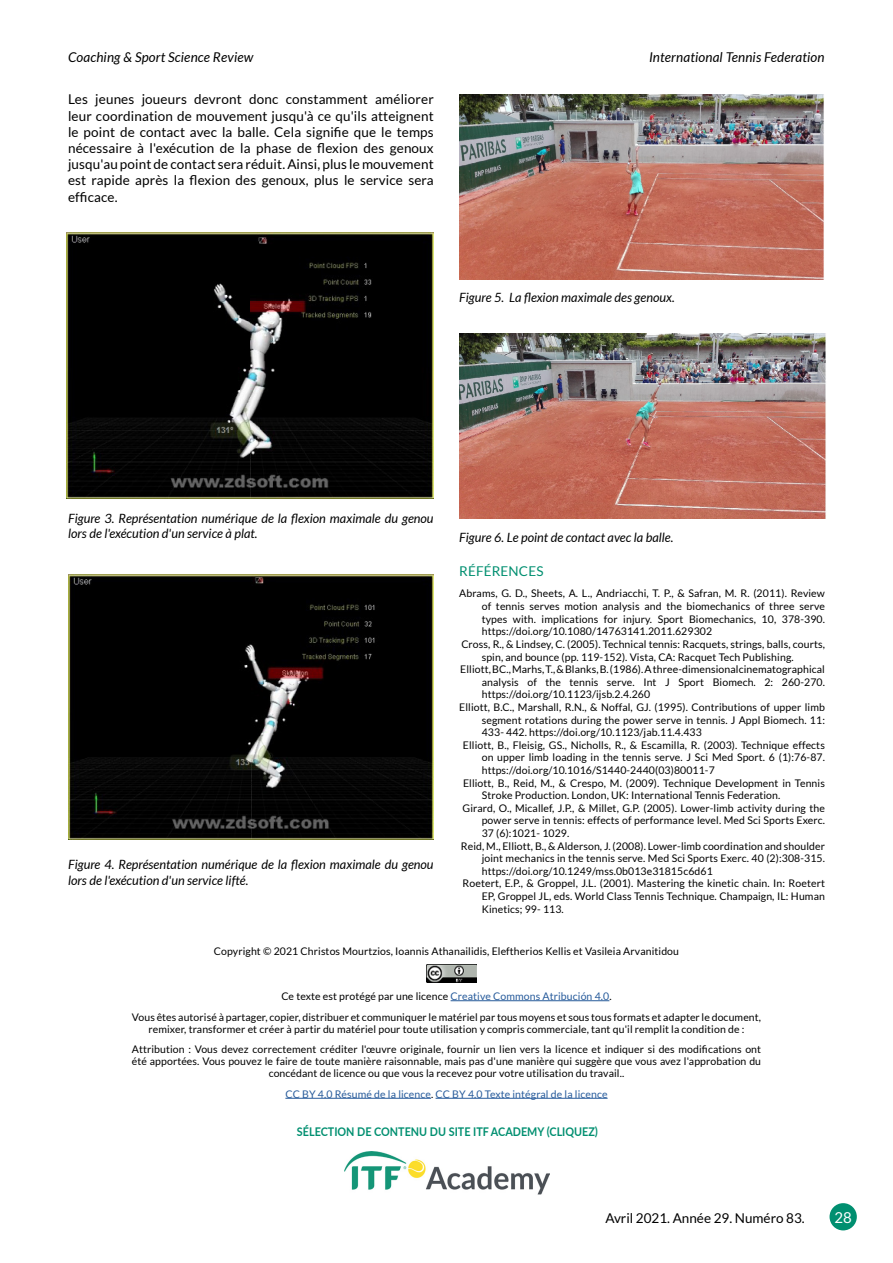
<style>
.page{position:relative;width:893px;height:1263px;background:#fff}
.page>*{position:absolute;margin:0;border:0;box-sizing:border-box;transform-origin:0 0}
.t1{font:15px "Lato";color:#fff}
.t2{font:13.5px/16.2px "Lato";letter-spacing:.01em;color:#000;text-align:justify}
.t3{font:italic 13.5px "Lato";letter-spacing:.01em;color:#000}
.t4{font:13.5px "Lato";letter-spacing:.01em;color:#008f70}
.t5{font:italic 12.75px/15.3px "Lato";color:#000}
.t6{font:700 12px "Lato";color:#008f70;scale:.9 1}
.t7{font:10.5px/20.5px "Lato";letter-spacing:.01em;color:#000;text-align:center}
.t8{font:10.5px "Lato";letter-spacing:.01em;color:#275b9b}
.s1{color:#275b9b}
.s2{color:#000}
</style>
<div class="page">
<div style="left:829px;top:1203px;width:28px;height:27px;background:#008f70;border-radius:50%"></div>
<img style="left:67px;top:232px;width:367px;height:266px">
<img style="left:68px;top:574px;width:366px;height:266px">
<img style="left:459px;top:95px;width:365px;height:185px">
<img style="left:459px;top:334px;width:367px;height:185px">
<hr style="left:451px;top:1000px;width:158px;height:1px;background:#275b9b">
<hr style="left:285px;top:1098px;width:146px;height:1px;background:#275b9b">
<hr style="left:436px;top:1098px;width:172px;height:1px;background:#275b9b">
<img style="left:426px;top:964px;width:51px;height:18px">
<img style="left:344px;top:1152px;width:206px;height:43px">
<p class="t3" style="left:68px;top:50px;width:187px">Coaching &amp; Sport Science Review</p>
<p class="t3" style="left:649px;top:50px;width:177px">International Tennis Federation</p>
<p class="t2" style="left:68px;top:91px;width:367px">Les jeunes joueurs devront donc constamment améliorer leur coordination de mouvement jusqu'à ce qu'ils atteignent le point de contact avec la balle. Cela signifie que le temps nécessaire à l'exécution de la phase de flexion des genoux jusqu'au point de contact sera réduit. Ainsi, plus le mouvement est rapide après la flexion des genoux, plus le service sera efficace.</p>
<p class="t5" style="left:459px;top:290px;width:217px">Figure 5. La flexion maximale des genoux.</p>
<p class="t5" style="left:68px;top:511px;width:367px">Figure 3. Représentation numérique de la flexion maximale du genou lors de l'exécution d'un service à plat.</p>
<p class="t5" style="left:68px;top:857px;width:367px">Figure 4. Représentation numérique de la flexion maximale du genou lors de l'exécution d'un service lifté.</p>
<p class="t5" style="left:459px;top:530px;width:216px">Figure 6. Le point de contact avec la balle.</p>
<p class="t4" style="left:459px;top:564px;width:86px">RÉFÉRENCES</p>
<p class="t7" style="left:459px;top:583px;width:367px">Abrams, G. D., Sheets, A. L., Andriacchi, T. P., &amp; Safran, M. R. (2011). Review</p>
<p class="t7" style="left:482px;top:596px;width:345px">of tennis serves motion analysis and the biomechanics of three serve</p>
<p class="t7" style="left:482px;top:608px;width:345px">types with. implications for injury. Sport Biomechanics, 10, 378-390.</p>
<p class="t7" style="left:482px;top:621px;width:232px">https://doi.org/10.1080/14763141.2011.629302</p>
<p class="t7" style="left:461px;top:634px;width:365px">Cross, R., &amp; Lindsey, C. (2005). Technical tennis: Racquets, strings, balls, courts,</p>
<p class="t7" style="left:482px;top:646px;width:313px">spin, and bounce (pp. 119-152). Vista, CA: Racquet Tech Publishing.</p>
<p class="t7" style="left:460px;top:659px;width:366px">Elliott, BC., Marhs, T., &amp; Blanks, B. (1986). A three-dimensionalcinematographical</p>
<p class="t7" style="left:482px;top:671px;width:345px">analysis of the tennis serve. Int J Sport Biomech. 2: 260-270.</p>
<p class="t7" style="left:482px;top:684px;width:170px">https://doi.org/10.1123/ijsb.2.4.260</p>
<p class="t7" style="left:459px;top:697px;width:367px">Elliott, B.C., Marshall, R.N., &amp; Noffal, GJ. (1995). Contributions of upper limb</p>
<p class="t7" style="left:482px;top:709px;width:345px">segment rotations during the power serve in tennis. J Appl Biomech. 11:</p>
<p class="t7" style="left:482px;top:722px;width:222px">433- 442. https://doi.org/10.1123/jab.11.4.433</p>
<p class="t7" style="left:463px;top:734px;width:363px">Elliott, B., Fleisig, GS., Nicholls, R., &amp; Escamilla, R. (2003). Technique effects</p>
<p class="t7" style="left:482px;top:747px;width:345px">on upper limb loading in the tennis serve. J Sci Med Sport. 6 (1):76-87.</p>
<p class="t7" style="left:482px;top:760px;width:235px">https://doi.org/10.1016/S1440-2440(03)80011-7</p>
<p class="t7" style="left:463px;top:772px;width:363px">Elliott, B., Reid, M., &amp; Crespo, M. (2009). Technique Development in Tennis</p>
<p class="t7" style="left:482px;top:785px;width:300px">Stroke Production. London, UK: International Tennis Federation.</p>
<p class="t7" style="left:463px;top:797px;width:364px">Girard, O., Micallef, J.P., &amp; Millet, G.P. (2005). Lower-limb activity during the</p>
<p class="t7" style="left:482px;top:810px;width:345px">power serve in tennis: effects of performance level. Med Sci Sports Exerc.</p>
<p class="t7" style="left:482px;top:823px;width:89px">37 (6):1021- 1029.</p>
<p class="t7" style="left:461px;top:835px;width:365px">Reid, M., Elliott, B., &amp; Alderson, J. (2008). Lower-limb coordination and shoulder</p>
<p class="t7" style="left:482px;top:848px;width:345px">joint mechanics in the tennis serve. Med Sci Sports Exerc. 40 (2):308-315.</p>
<p class="t7" style="left:482px;top:860px;width:233px">https://doi.org/10.1249/mss.0b013e31815c6d61</p>
<p class="t7" style="left:463px;top:873px;width:364px">Roetert, E.P., &amp; Groppel, J.L. (2001). Mastering the kinetic chain. In: Roetert</p>
<p class="t7" style="left:482px;top:886px;width:345px">EP, Groppel JL, eds. World Class Tennis Technique. Champaign, IL: Human</p>
<p class="t7" style="left:482px;top:898px;width:84px">Kinetics; 99- 113.</p>
<p class="t7" style="left:214px;top:940px;width:467px">Copyright © 2021 Christos Mourtzios, Ioannis Athanailidis, Eleftherios Kellis et Vasileia Arvanitidou</p>
<p class="t7" style="left:132px;top:986px;width:631px">Ce texte est protégé par une licence <span class="s1">Creative Commons Atribución 4.0</span>.<br>Vous êtes autorisé à partager, copier, distribuer et communiquer le matériel par tous moyens et sous tous formats et adapter le document,</p>
<p class="t7" style="left:132px;top:1018px;width:631px">remixer, transformer et créer à partir du matériel pour toute utilisation y compris commerciale, tant qu'il remplit la condition de :<br>Attribution : Vous devez correctement créditer l'œuvre originale, fournir un lien vers la licence et indiquer si des modifications ont</p>
<p class="t7" style="left:132px;top:1055px;width:631px;line-height:12px">été apportées. Vous pouvez le faire de toute manière raisonnable, mais pas d'une manière qui suggère que vous avez l'approbation du concédant de licence ou que vous la recevez pour votre utilisation du travail..</p>
<p class="t8" style="left:285px;top:1088px;width:324px">CC BY 4.0 Résumé de la licence<span class="s2">.</span> CC BY 4.0 Texte intégral de la licence</p>
<p class="t6" style="left:297px;top:1122px;width:336px">SÉLECTION DE CONTENU DU SITE ITF ACADEMY (CLIQUEZ)</p>
<p class="t2" style="left:605px;top:1209px;width:201px">Avril 2021. Année 29. Numéro 83.</p>
<h1 class="t1" style="left:834px;top:1209px;width:19px">28</h1>
</div>
